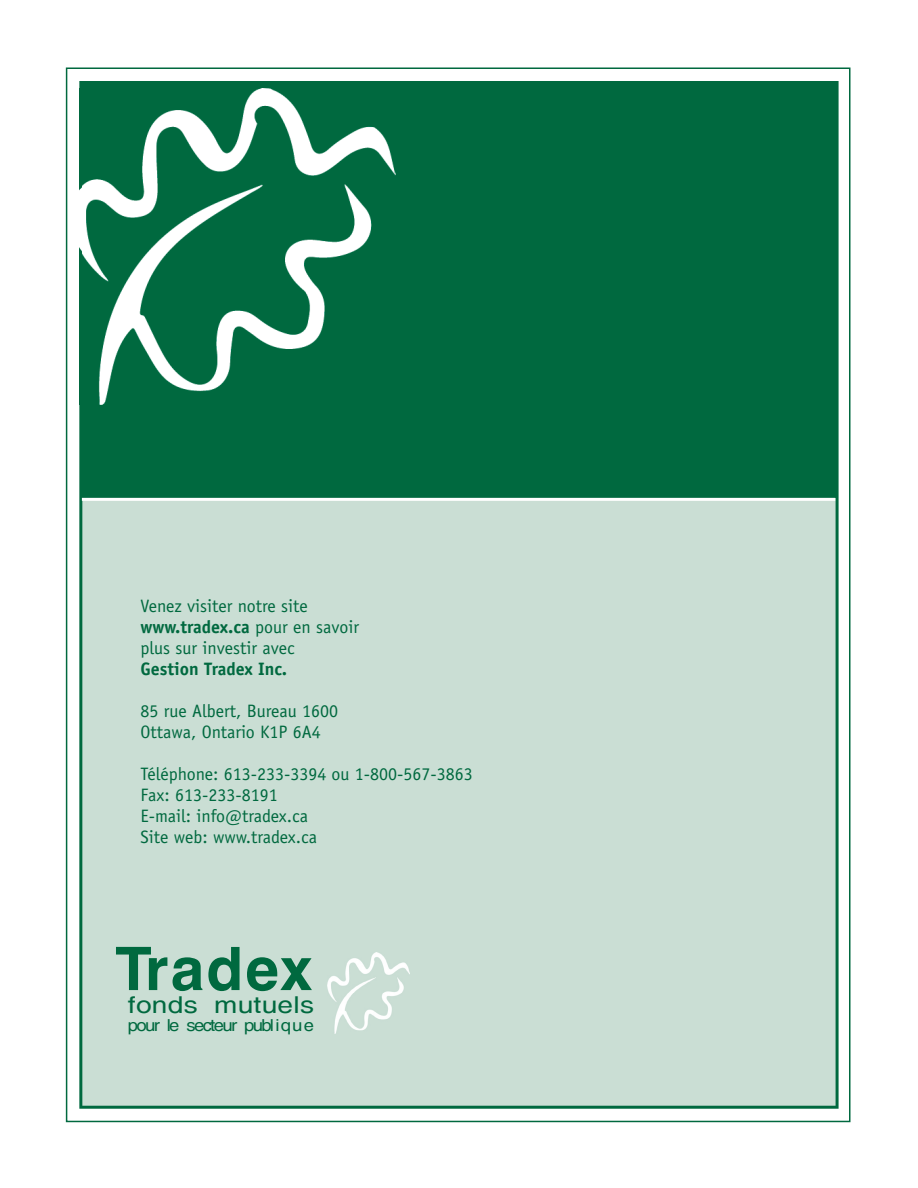
<style>
.page{position:relative;width:918px;height:1188px;background:#fff}
.page>*{position:absolute;margin:0;border:0;box-sizing:border-box;transform-origin:0 0}
.t1{font:700 60px "Helvetica";letter-spacing:.04em;color:#00693f}
.t2{font:23.25px "Helvetica";letter-spacing:.01em;color:#00693f;scale:1.21 1}
.t3{font:18px/21px "Officina Sans Std";color:#00693f}
.t4{font:700 18px "Officina Sans Std";color:#00693f}
.t5{font:16.5px "Helvetica";letter-spacing:-.09em;color:#00693f;scale:1.12 1}
.s1{font-weight:700}
</style>
<div class="page">
<div style="left:79px;top:81px;width:760px;height:1028px;background:#caded4"></div>
<div style="left:81px;top:83px;width:756px;height:415px;background:#00693f"></div>
<hr style="left:82px;top:498px;width:753px;height:3px;background:#fff">
<img style="left:328px;top:953px;width:82px;height:80px">
<img style="left:79px;top:89px;width:316px;height:315px">
<img style="left:81px;top:89px;width:1px;height:315px">
<p class="t3" style="left:140px;top:596px;width:220px">Venez visiter notre site <span class="s1">www.tradex.ca</span> pour en savoir plus sur investir avec</p>
<p class="t4" style="left:140px;top:658px;width:148px">Gestion Tradex Inc.</p>
<p class="t3" style="left:140px;top:701px;width:199px">85 rue Albert, Bureau 1600<br>Ottawa, Ontario K1P 6A4</p>
<p class="t3" style="left:140px;top:764px;width:334px">Téléphone: 613-233-3394 ou 1-800-567-3863<br>Fax: 613-233-8191<br>E-mail: info@tradex.ca<br>Site web: www.tradex.ca</p>
<h1 class="t1" style="left:115px;top:931px;width:199px">Tradex</h1>
<p class="t2" style="left:128px;top:991px;width:155px">fonds mutuels</p>
<p class="t5" style="left:128px;top:1015px;width:168px">pour le secteur publ i q u e</p>
</div>
